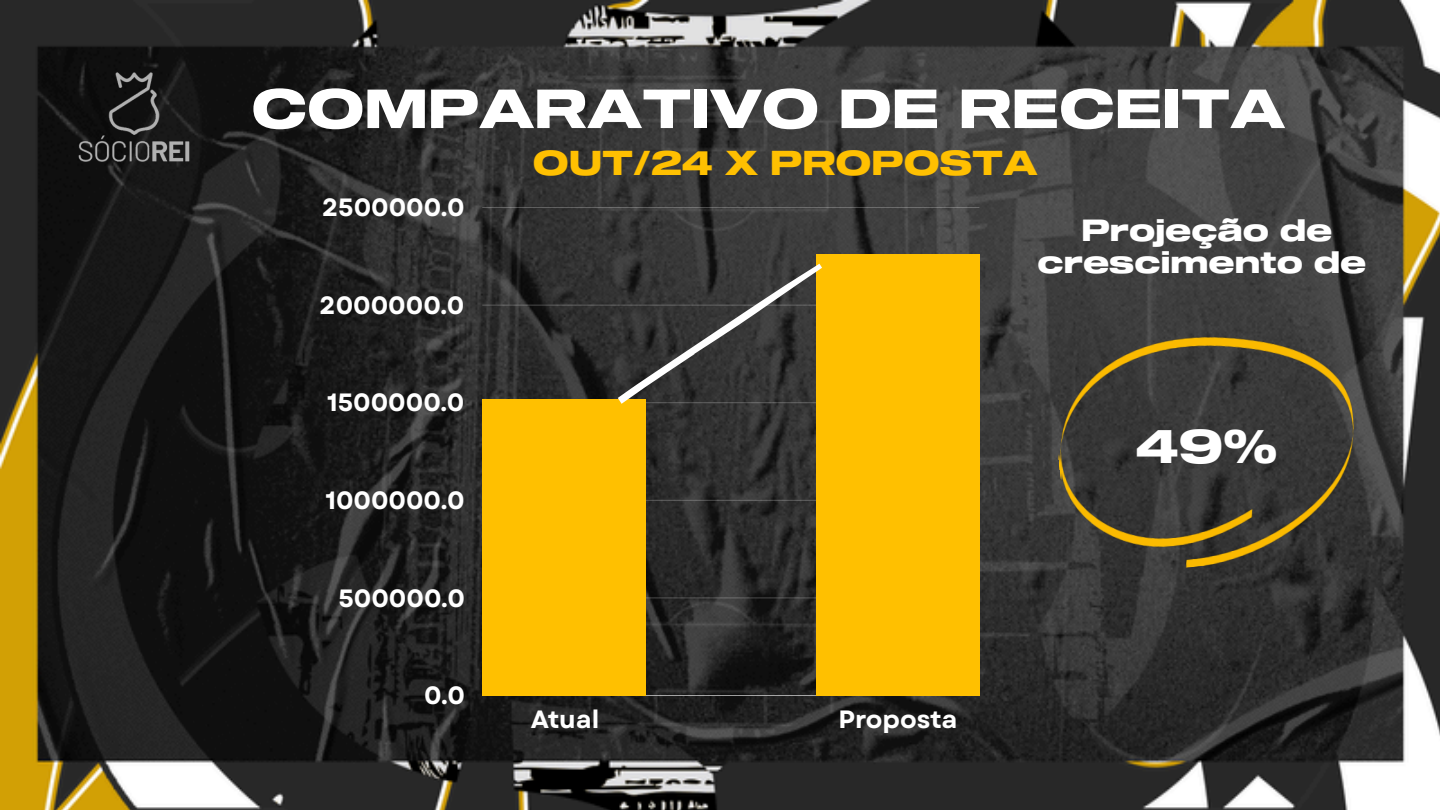
<style>
.page{position:relative;width:1440px;height:810px;background:#fff}
.page>*{position:absolute;margin:0;border:0;box-sizing:border-box;transform-origin:0 0}
.t1{font:53.8px "Sequel 100 Black 75";color:#fff}
.t2{font:47px "Sequel 100 Black 75";color:#fff}
.t3{font:33.8px "Sequel 100 Black 75";color:#ffc001}
.t4{font:30px/32.2px "Sequel 100 Black 75";color:#fff;text-align:center}
.t5{font:700 25px "Garet";color:#fff}
</style>
<div class="page">
<img style="left:0;top:0;width:1440px;height:810px">
<hr style="left:482px;top:695px;width:497px;height:1px;background:#fff;opacity:.6">
<hr style="left:482px;top:598px;width:497px;height:1px;background:#fff;opacity:.25">
<hr style="left:482px;top:500px;width:497px;height:1px;background:#fff;opacity:.25">
<hr style="left:482px;top:305px;width:497px;height:1px;background:#fff;opacity:.25">
<hr style="left:482px;top:208px;width:497px;height:1px;background:#fff;opacity:.25">
<div style="left:482px;top:399px;width:164px;height:296px;background:#ffc000"></div>
<div style="left:816px;top:254px;width:163px;height:441px;background:#ffc000"></div>
<img style="left:1047px;top:320px;width:320px;height:259px">
<img style="left:70px;top:60px;width:127px;height:105px">
<svg style="left:615px;top:261px;width:207px;height:144px;background:#46443d"></svg>
<h1 class="t1" style="left:251px;top:85px;width:1035px">COMPARATIVO DE RECEITA</h1>
<h3 class="t3" style="left:533px;top:148px;width:507px">OUT/24 X PROPOSTA</h3>
<p class="t5" style="left:322px;top:189px;width:144px">2500000.0</p>
<p class="t5" style="left:320px;top:287px;width:146px">2000000.0</p>
<p class="t5" style="left:327px;top:385px;width:139px">1500000.0</p>
<p class="t5" style="left:325px;top:482px;width:141px">1000000.0</p>
<p class="t5" style="left:338px;top:580px;width:128px">500000.0</p>
<p class="t5" style="left:424px;top:677px;width:42px">0.0</p>
<p class="t5" style="left:531px;top:701px;width:70px">Atual</p>
<p class="t5" style="left:839px;top:701px;width:120px">Proposta</p>
<p class="t4" style="left:1038px;top:216px;width:330px">Projeção de crescimento de</p>
<p class="t2" style="left:1136px;top:426px;width:143px">49%</p>
</div>
